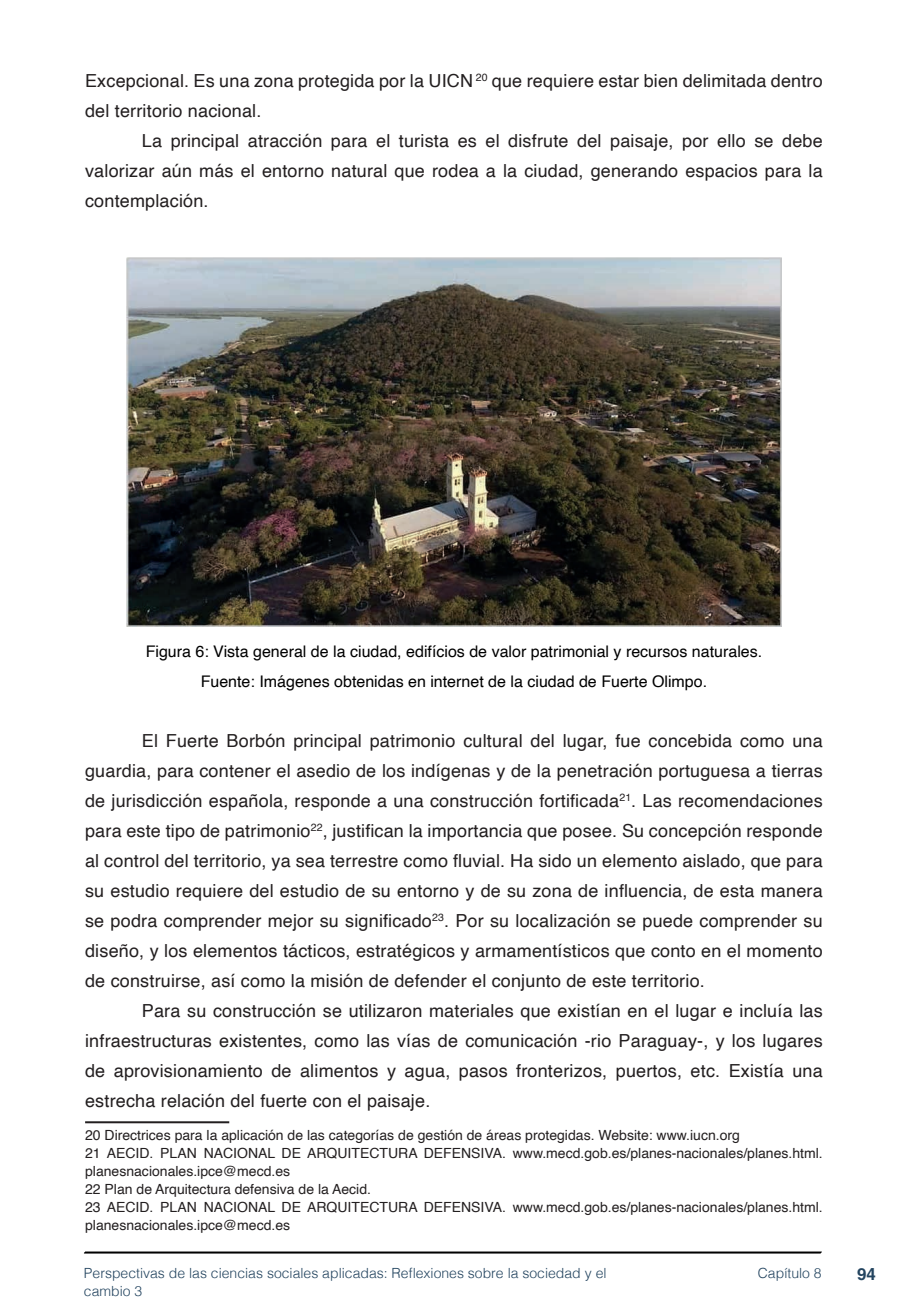
<style>
.page{position:relative;width:908px;height:1304px;background:#fff}
.page>*{position:absolute;margin:0;border:0;box-sizing:border-box;transform-origin:0 0}
.t1{font:18px/30px "Helvetica";letter-spacing:.01em;color:#231f20;text-align:justify}
.t2{font:700 16.8px "Helvetica";color:#23445f}
.t3{font:16px/30.6px "Helvetica";color:#000;text-align:center}
.t4{font:14px/18px "Helvetica";color:#231f20}
.t5{font:300 14px/18px "Helvetica";color:#23445f}
</style>
<div class="page">
<svg style="left:84px;top:1251px;width:737px;height:3px;background:#515151"></svg>
<img style="left:127px;top:257px;width:653px;height:369px">
<hr style="left:85px;top:1121px;width:144px;height:2px;background:#231f20">
<p class="t1" style="left:85px;top:66px;width:738px">Excepcional. Es una zona protegida por la UICN <sup>20</sup> que requiere estar bien delimitada dentro del territorio nacional.</p>
<p class="t1" style="left:85px;top:126px;width:738px;text-indent:57px">La principal atracción para el turista es el disfrute del paisaje, por ello se debe valorizar aún más el entorno natural que rodea a la ciudad, generando espacios para la contemplación.</p>
<p class="t3" style="left:146px;top:636px;width:617px">Figura 6: Vista general de la ciudad, edifícios de valor patrimonial y recursos naturales.<br>Fuente: Imágenes obtenidas en internet de la ciudad de Fuerte Olimpo.</p>
<p class="t1" style="left:85px;top:726px;width:738px;text-indent:57px">El Fuerte Borbón principal patrimonio cultural del lugar, fue concebida como una guardia, para contener el asedio de los indígenas y de la penetración portuguesa a tierras de jurisdicción española, responde a una construcción fortificada<sup>21</sup>. Las recomendaciones para este tipo de patrimonio<sup>22</sup>, justifican la importancia que posee. Su concepción responde al control del territorio, ya sea terrestre como fluvial. Ha sido un elemento aislado, que para su estudio requiere del estudio de su entorno y de su zona de influencia, de esta manera se podra comprender mejor su significado<sup>23</sup>. Por su localización se puede comprender su diseño, y los elementos tácticos, estratégicos y armamentísticos que conto en el momento de construirse, así como la misión de defender el conjunto de este territorio.</p>
<p class="t1" style="left:85px;top:996px;width:738px;text-indent:57px">Para su construcción se utilizaron materiales que existían en el lugar e incluía las infraestructuras existentes, como las vías de comunicación -rio Paraguay-, y los lugares de aprovisionamiento de alimentos y agua, pasos fronterizos, puertos, etc. Existía una estrecha relación del fuerte con el paisaje.</p>
<p class="t4" style="left:85px;top:1127px;width:738px">20 Directrices para la aplicación de las categorías de gestión de áreas protegidas. Website: www.iucn.org<br>21 AECID. PLAN NACIONAL DE ARQUITECTURA DEFENSIVA. www.mecd.gob.es/planes-nacionales/planes.html. planesnacionales.ipce@mecd.es<br>22 Plan de Arquitectura defensiva de la Aecid.<br>23 AECID. PLAN NACIONAL DE ARQUITECTURA DEFENSIVA. www.mecd.gob.es/planes-nacionales/planes.html. planesnacionales.ipce@mecd.es</p>
<p class="t5" style="left:84px;top:1263px;width:524px">Perspectivas de las ciencias sociales aplicadas: Reflexiones sobre la sociedad y el cambio 3</p>
<p class="t5" style="left:757px;top:1263px;width:65px">Capítulo 8</p>
<p class="t2" style="left:856px;top:1264px;width:20px">94</p>
</div>
